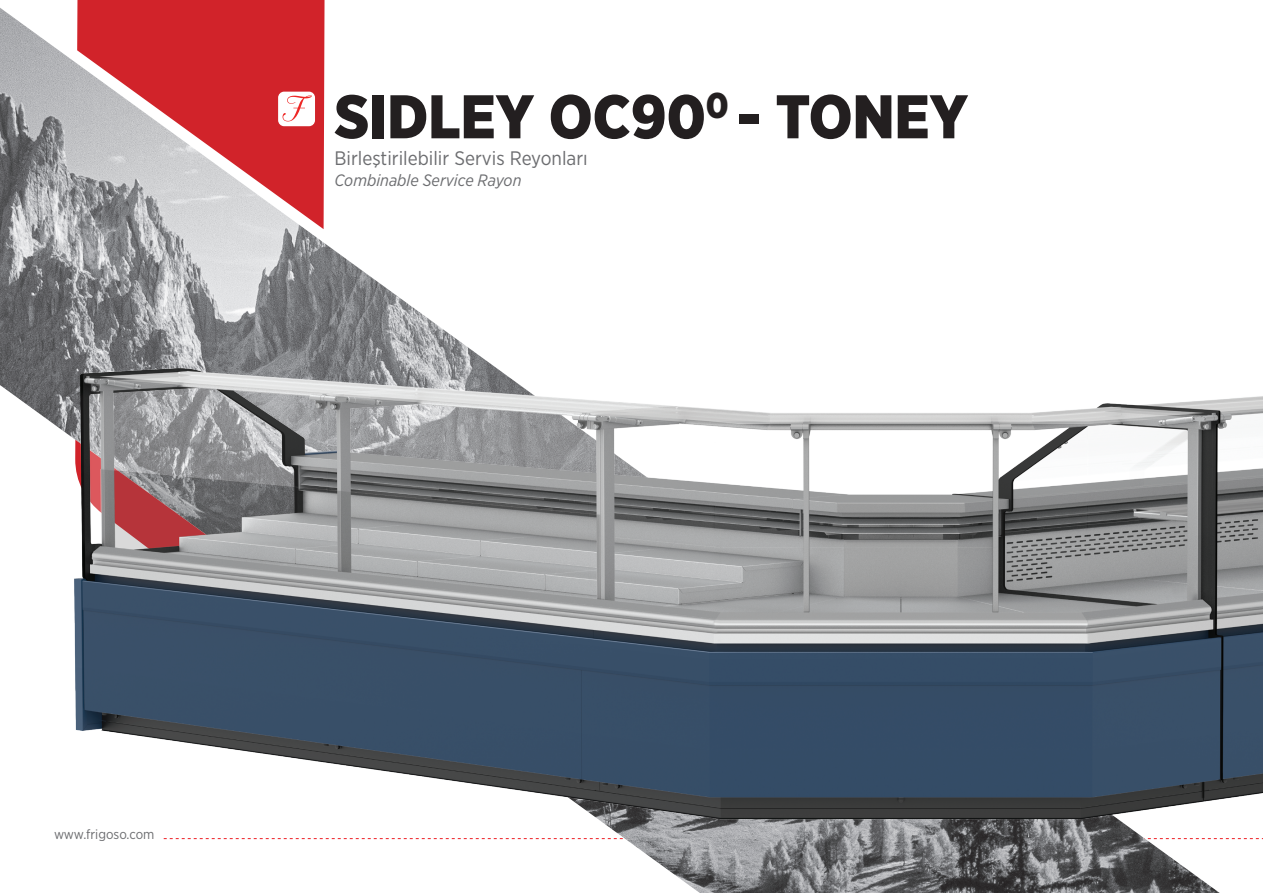
<style>
.page{position:relative;width:1263px;height:893px;background:#fff}
.page>*{position:absolute;margin:0;border:0;box-sizing:border-box;transform-origin:0 0}
.t1{font:900 61.5px "Gotham Narrow";color:#231f20}
.t2{font:19.5px "Gotham Narrow";color:#6c6d70}
.t3{font:italic 16.5px "Gotham Narrow";color:#6c6d70}
.t4{font:13.5px "Gotham Narrow";color:#6c6d70}
</style>
<div class="page">
<svg style="left:1220px;top:838px;width:43px;height:1px"></svg>
<img style="left:0;top:8px;width:1220px;height:885px">
<svg style="left:75px;top:0;width:281px;height:364px;background:#be8589"></svg>
<img style="left:54px;top:364px;width:1209px;height:464px">
<div style="left:278px;top:92px;width:37px;height:34px;background:#fff;border-radius:6px"></div>
<svg style="left:283px;top:95px;width:29px;height:26px"></svg>
<p class="t1" style="left:334px;top:76px;width:635px">SIDLEY OC90<sup>0</sup> - TONEY</p>
<p class="t2" style="left:334px;top:146px;width:255px">Birleştirilebilir Servis Reyonları</p>
<p class="t3" style="left:334px;top:170px;width:188px">Combinable Service Rayon</p>
<p class="t4" style="left:54px;top:826px;width:102px">www.frigoso.com</p>
</div>
